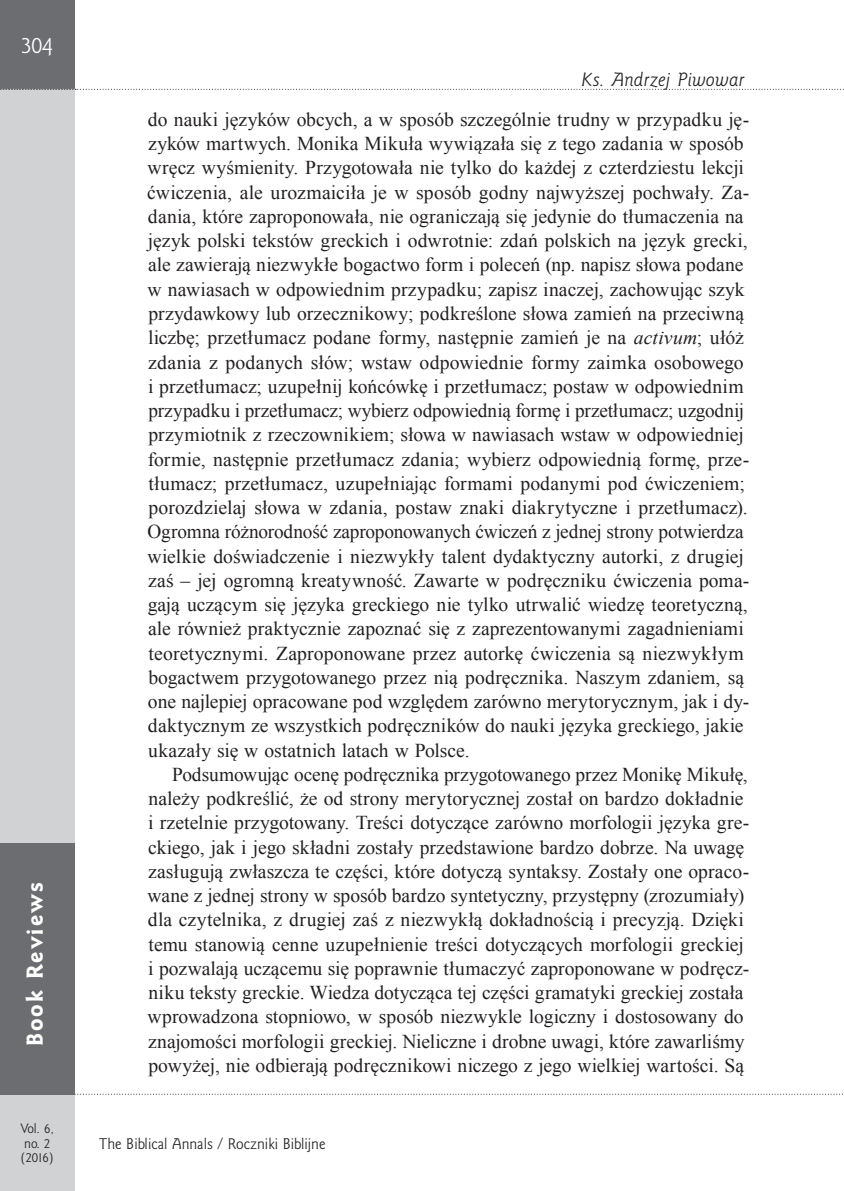
<style>
.page{position:relative;width:844px;height:1191px;background:#fff}
.page>*{position:absolute;margin:0;border:0;box-sizing:border-box;transform-origin:0 0}
.t1{font:21px "Goldy EFN Heavy";letter-spacing:.095em;color:#fff}
.t2{font:21px "Goldy EFN";color:#fff}
.Akapit{font:19.6px/24.3px "Times New Roman";color:#231f20}
.t3{font:italic 17.5px "Goldy EFN";letter-spacing:.015em;color:#231f20}
.t4{font:14px "Goldy EFN";color:#231f20}
.t5{font:12.25px/14.7px "Goldy EFN";color:#231f20}
.s1{font-style:italic}
</style>
<div class="page">
<div style="left:0;top:0;width:74px;height:1191px;background:#d1d2d4"></div>
<div style="left:0;top:0;width:74px;height:89px;background:#6c6d70"></div>
<svg style="left:74px;top:1093px;width:769px;height:1px"></svg>
<div style="left:0;top:843px;width:74px;height:251px;background:#6c6d70"></div>
<svg style="left:0;top:89px;width:844px;height:1px"></svg>
<p class="t2" style="left:21px;top:33px;width:33px">304</p>
<p class="t1" style="left:22px;top:1045px;width:165px;rotate:-90deg">Book Reviews</p>
<p class="t5" style="left:21px;top:1121px;width:35px">Vol. 6, no. 2 (2016)</p>
<p class="t3" style="left:581px;top:70px;width:165px">Ks. Andrzej Piwowar</p>
<p class="Akapit" style="left:147px;top:107px;width:603px">do nauki języków obcych, a w sposób szczególnie trudny w przypadku ję&shy;zyków martwych. Monika Mikuła wywiązała się z tego zadania w sposób wręcz wyśmienity. Przygotowała nie tylko do każdej z czterdziestu lekcji ćwiczenia, ale urozmaiciła je w sposób godny najwyższej pochwały. Za&shy;dania, które zaproponowała, nie ograniczają się jedynie do tłumaczenia na język polski tekstów greckich i odwrotnie: zdań polskich na język grecki, ale zawierają niezwykłe bogactwo form i poleceń (np. napisz słowa podane w nawiasach w odpowiednim przypadku; zapisz inaczej, zachowując szyk przydawkowy lub orzecznikowy; podkreślone słowa zamień na przeciwną liczbę; przetłumacz podane formy, następnie zamień je na <span class="s1">activum</span>; ułóż zdania z podanych słów; wstaw odpowiednie formy zaimka osobowego i przetłumacz; uzupełnij końcówkę i przetłumacz; postaw w odpowiednim przypadku i przetłumacz; wybierz odpowiednią formę i przetłumacz; uzgodnij przymiotnik z rzeczownikiem; słowa w nawiasach wstaw w odpowiedniej formie, następnie przetłumacz zdania; wybierz odpowiednią formę, prze&shy;tłumacz; przetłumacz, uzupełniając formami podanymi pod ćwiczeniem; porozdzielaj słowa w zdania, postaw znaki diakrytyczne i przetłumacz).<br>Ogromna różnorodność zaproponowanych ćwiczeń z jednej strony potwierdza wielkie doświadczenie i niezwykły talent dydaktyczny autorki, z drugiej zaś – jej ogromną kreatywność. Zawarte w podręczniku ćwiczenia poma&shy;gają uczącym się języka greckiego nie tylko utrwalić wiedzę teoretyczną, ale również praktycznie zapoznać się z zaprezentowanymi zagadnieniami teoretycznymi. Zaproponowane przez autorkę ćwiczenia są niezwykłym bogactwem przygotowanego przez nią podręcznika. Naszym zdaniem, są one najlepiej opracowane pod względem zarówno merytorycznym, jak i dy&shy;daktycznym ze wszystkich podręczników do nauki języka greckiego, jakie ukazały się w ostatnich latach w Polsce.</p>
<p class="Akapit" style="left:147px;top:761px;width:603px;text-indent:25px">Podsumowując ocenę podręcznika przygotowanego przez Monikę Mikułę, należy podkreślić, że od strony merytorycznej został on bardzo dokładnie i rzetelnie przygotowany. Treści dotyczące zarówno morfologii języka gre&shy;ckiego, jak i jego składni zostały przedstawione bardzo dobrze. Na uwagę zasługują zwłaszcza te części, które dotyczą syntaksy. Zostały one opraco&shy;wane z jednej strony w sposób bardzo syntetyczny, przystępny (zrozumiały) dla czytelnika, z drugiej zaś z niezwykłą dokładnością i precyzją. Dzięki temu stanowią cenne uzupełnienie treści dotyczących morfologii greckiej i pozwalają uczącemu się poprawnie tłumaczyć zaproponowane w podręcz&shy;niku teksty greckie. Wiedza dotycząca tej części gramatyki greckiej została wprowadzona stopniowo, w sposób niezwykle logiczny i dostosowany do znajomości morfologii greckiej. Nieliczne i drobne uwagi, które zawarliśmy powyżej, nie odbierają podręcznikowi niczego z jego wielkiej wartości. Są</p>
<p class="t4" style="left:99px;top:1134px;width:227px">The Biblical Annals / Roczniki Biblijne</p>
</div>
